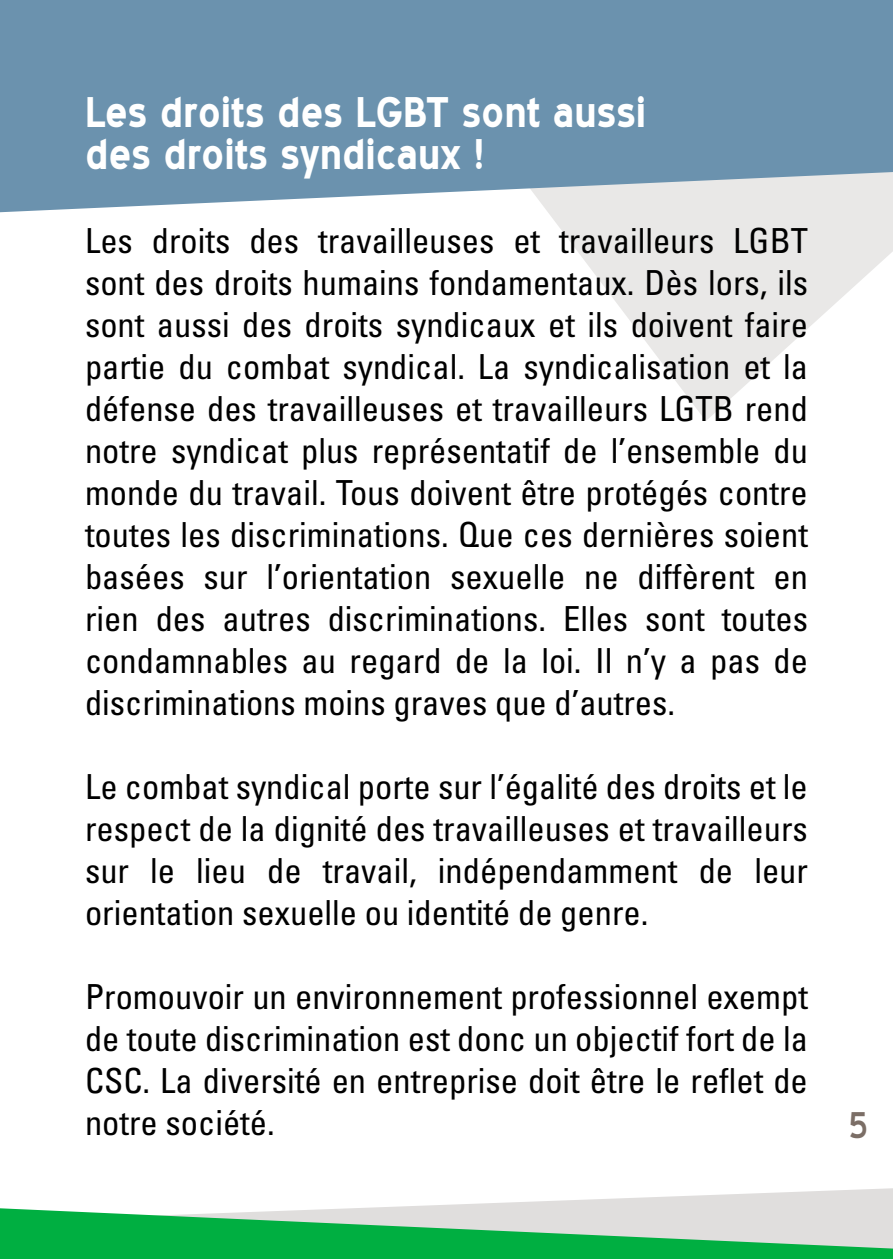
<style>
.page{position:relative;width:893px;height:1259px;background:#fff}
.page>*{position:absolute;margin:0;border:0;box-sizing:border-box;transform-origin:0 0}
.t1{font:700 40.8px/42px "Blue Highway";color:#fff}
.t2{font:36px "Blue Highway";color:#7b6e66}
.t3{font:condensed 34.5px/42px "Univers LT Std";color:#000;text-align:justify}
</style>
<div class="page">
<svg style="left:0;top:1188px;width:893px;height:71px"></svg>
<svg style="left:548px;top:212px;width:345px;height:209px;fill:#e9e8e7"></svg>
<svg style="left:0;top:0;width:893px;height:212px;background:#769ab3"></svg>
<p class="t1" style="left:85px;top:91px;width:562px">Les droits des LGBT sont aussi des droits syndicaux !</p>
<p class="t3" style="left:85px;top:219px;width:724px">Les droits des travailleuses et travailleurs LGBT sont des droits humains fondamentaux. Dès lors, ils sont aussi des droits syndicaux et ils doivent faire partie du combat syndical. La syndicalisation et la défense des travailleuses et travailleurs LGTB rend notre syndicat plus représentatif de l’ensemble du monde du travail. Tous doivent être protégés contre toutes les discriminations. Que ces dernières soient basées sur l’orientation sexuelle ne diffèrent en rien des autres discriminations. Elles sont toutes condamnables au regard de la loi. Il n’y a pas de discriminations moins graves que d’autres.</p>
<p class="t3" style="left:85px;top:765px;width:724px">Le combat syndical porte sur l’égalité des droits et le respect de la dignité des travailleuses et travailleurs sur le lieu de travail, indépendamment de leur orientation sexuelle ou identité de genre.</p>
<p class="t3" style="left:85px;top:975px;width:724px">Promouvoir un environnement professionnel exempt de toute discrimination est donc un objectif fort de la CSC. La diversité en entreprise doit être le reflet de notre société.</p>
<p class="t2" style="left:848px;top:1103px;width:21px">5</p>
</div>
